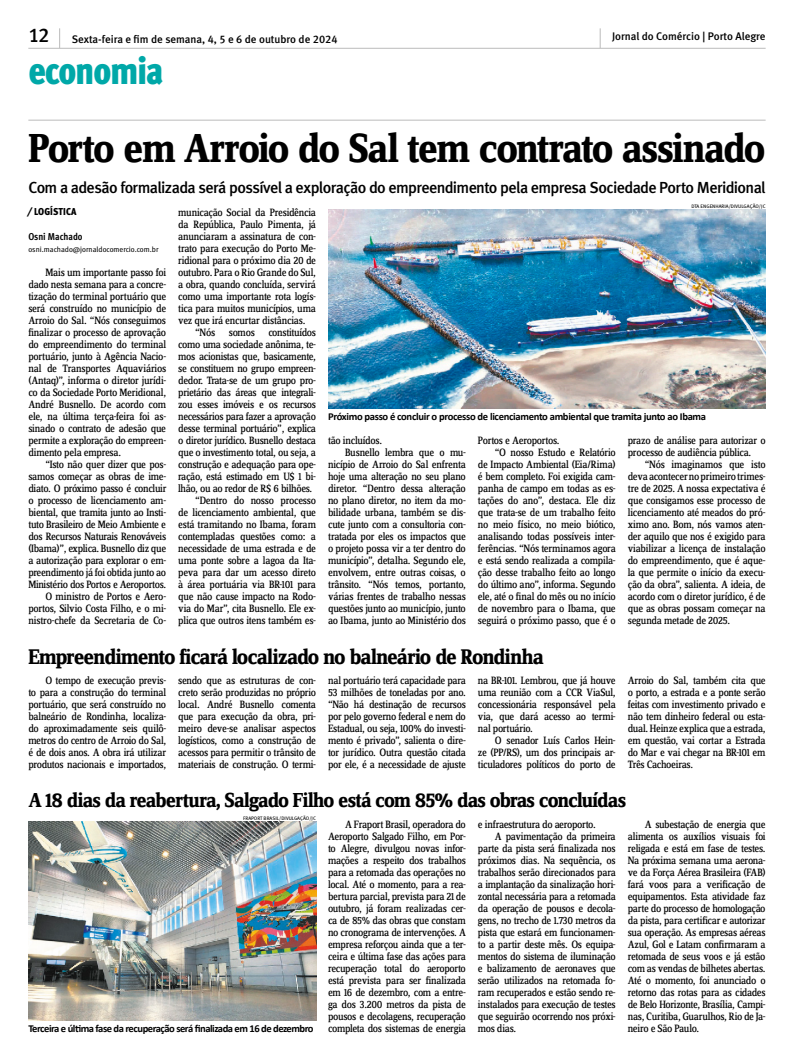
<style>
.page{position:relative;width:794px;height:1063px;background:#fff}
.page>*{position:absolute;margin:0;border:0;box-sizing:border-box;transform-origin:0 0}
.Abre{font:700 42px "Zine Serif Dis";letter-spacing:-.035em;color:#000}
.t1{font:38px "Meta Cond Black LF";letter-spacing:-.035em;color:#00a8a8}
.Matéria_3_2_1{font:700 22px "Zine Serif Dis";letter-spacing:-.045em;color:#000}
.Matéria_3_2_1-2{font:700 21px "Zine Serif Dis";letter-spacing:-.04em;color:#000}
.t2{font:19.9px "Meta Medium LF";color:#000}
.Linha_de_apoio{font:16px "Meta Medium LF";letter-spacing:-.04em;color:#000}
.TEXTO{font:11px/12px "Zine Serif Dis";letter-spacing:-.03em;color:#000;text-align:justify}
.Cabeçalho{font:11px "Meta Medium LF";color:#000}
.Legenda{font:700 10.6px "Calibri";letter-spacing:-.04em;color:#000}
.Assinatura{font:10px "Meta Cond Bold LF";color:#000}
.t3{font:10px "Meta Cond Black LF";letter-spacing:.01em;color:#000}
.E-mail{font:7.7px "Meta Cond Book LF";color:#000;scale:1.11 1}
.Crédito{font:5px "Meta Book Caps";color:#000}
</style>
<div class="page">
<hr style="left:28px;top:48px;width:737px;height:1px;background:#bbb">
<hr style="left:28px;top:120px;width:737px;height:1px;background:#bbb">
<svg style="left:59px;top:28px;width:1px;height:20px"></svg>
<svg style="left:600px;top:28px;width:1px;height:20px"></svg>
<img style="left:328px;top:209px;width:437px;height:199px">
<img style="left:28px;top:821px;width:288px;height:199px">
<p class="t2" style="left:28px;top:24px;width:23px">12</p>
<p class="Cabeçalho" style="left:612px;top:30px;width:155px">Jornal do Comércio | Porto Alegre</p>
<h2 class="t1" style="left:28px;top:48px;width:137px">economia</h2>
<p class="Cabeçalho" style="left:72px;top:32px;width:267px">Sexta-feira e fim de semana, 4, 5 e 6 de outubro de 2024</p>
<p class="Abre" style="left:28px;top:126px;width:739px">Porto em Arroio do Sal tem contrato assinado</p>
<p class="Linha_de_apoio" style="left:28px;top:178px;width:738px">Com a adesão formalizada será possível a exploração do empreendimento pela empresa Sociedade Porto Meridional</p>
<p class="t3" style="left:28px;top:206px;width:50px">⁄ LOGÍSTICA</p>
<p class="Assinatura" style="left:28px;top:231px;width:56px">Osni Machado</p>
<p class="E-mail" style="left:28px;top:245px;width:119px">osni.machado@jornaldocomercio.com.br</p>
<p class="TEXTO" style="left:28px;top:267px;width:139px;text-indent:17px">Mais um importante passo foi dado nesta semana para a concre&shy;tização do terminal portuário que será construído no município de Arroio do Sal. “Nós conseguimos finalizar o processo de aprovação do empreendimento do terminal portuário, junto à Agência Nacio&shy;nal de Transportes Aquaviários (Antaq)”, informa o diretor jurídi&shy;co da Sociedade Porto Meridional, André Busnello. De acordo com ele, na última terça-feira foi as&shy;sinado o contrato de adesão que permite a exploração do empreen&shy;dimento pela empresa.</p>
<p class="TEXTO" style="left:28px;top:459px;width:140px;text-indent:17px">“Isto não quer dizer que pos&shy;samos começar as obras de ime&shy;diato. O próximo passo é concluir o processo de licenciamento am&shy;biental, que tramita junto ao Insti&shy;tuto Brasileiro de Meio Ambiente e dos Recursos Naturais Renováveis (Ibama)”, explica. Busnello diz que a autorização para explorar o em&shy;preendimento já foi obtida junto ao Ministério dos Portos e Aeroportos.</p>
<p class="TEXTO" style="left:28px;top:591px;width:139px;text-indent:17px">O ministro de Portos e Aero&shy;portos, Silvio Costa Filho, e o mi&shy;nistro-chefe da Secretaria de Co-</p>
<p class="TEXTO" style="left:178px;top:207px;width:139px">municação Social da Presidência da República, Paulo Pimenta, já anunciaram a assinatura de con&shy;trato para execução do Porto Me&shy;ridional para o próximo dia 20 de outubro. Para o Rio Grande do Sul, a obra, quando concluída, servirá como uma importante rota logís&shy;tica para muitos municípios, uma vez que irá encurtar distâncias.</p>
<p class="TEXTO" style="left:178px;top:327px;width:139px;text-indent:17px">“Nós somos constituídos como uma sociedade anônima, te&shy;mos acionistas que, basicamente, se constituem no grupo empreen&shy;dedor. Trata-se de um grupo pro&shy;prietário das áreas que integrali&shy;zou esses imóveis e os recursos necessários para fazer a aprovação desse terminal portuário”, explica o diretor jurídico. Busnello destaca que o investimento total, ou seja, a construção e adequação para ope&shy;ração, está estimado em U$ 1 bi&shy;lhão, ou ao redor de R$ 6 bilhões.</p>
<p class="TEXTO" style="left:178px;top:495px;width:139px;text-indent:17px">“Dentro do nosso processo de licenciamento ambiental, que está tramitando no Ibama, foram contempladas questões como: a necessidade de uma estrada e de uma ponte sobre a lagoa da Ita&shy;peva para dar um acesso direto à área portuária via BR-101 para que não cause impacto na Rodo&shy;via do Mar”, cita Busnello. Ele ex&shy;plica que outros itens também es-</p>
<p class="Crédito" style="left:691px;top:204px;width:76px">DTA ENGENHARIA/DIVULGAÇÃO/JC</p>
<p class="Legenda" style="left:328px;top:409px;width:379px">Próximo passo é concluir o processo de licenciamento ambiental que tramita junto ao Ibama</p>
<p class="TEXTO" style="left:328px;top:435px;width:55px">tão incluídos.</p>
<p class="TEXTO" style="left:328px;top:447px;width:139px;text-indent:17px">Busnello lembra que o mu&shy;nicípio de Arroio do Sal enfrenta hoje uma alteração no seu plano diretor. “Dentro dessa alteração no plano diretor, no item da mo&shy;bilidade urbana, também se dis&shy;cute junto com a consultoria con&shy;tratada por eles os impactos que o projeto possa vir a ter dentro do município”, detalha. Segundo ele, envolvem, entre outras coisas, o trânsito. “Nós temos, portanto, várias frentes de trabalho nessas questões junto ao município, junto ao Ibama, junto ao Ministério dos</p>
<p class="TEXTO" style="left:478px;top:435px;width:83px">Portos e Aeroportos.</p>
<p class="TEXTO" style="left:478px;top:447px;width:139px;text-indent:17px">“O nosso Estudo e Relatório de Impacto Ambiental (Eia/Rima) é bem completo. Foi exigida cam&shy;panha de campo em todas as es&shy;tações do ano”, destaca. Ele diz que trata-se de um trabalho feito no meio físico, no meio biótico, analisando todas possíveis inter&shy;ferências. “Nós terminamos agora e está sendo realizada a compila&shy;ção desse trabalho feito ao longo do último ano”, informa. Segundo ele, até o final do mês ou no início de novembro para o Ibama, que seguirá o próximo passo, que é o</p>
<p class="TEXTO" style="left:628px;top:435px;width:139px">prazo de análise para autorizar o processo de audiência pública.</p>
<p class="TEXTO" style="left:628px;top:459px;width:139px;text-indent:17px">“Nós imaginamos que isto deva acontecer no primeiro trimes&shy;tre de 2025. A nossa expectativa é que consigamos esse processo de licenciamento até meados do pró&shy;ximo ano. Bom, nós vamos aten&shy;der aquilo que nos é exigido para viabilizar a licença de instalação do empreendimento, que é aque&shy;la que permite o início da execu&shy;ção da obra”, salienta. A ideia, de acordo com o diretor jurídico, é de que as obras possam começar na segunda metade de 2025.</p>
<p class="Matéria_3_2_1" style="left:28px;top:645px;width:517px">Empreendimento ficará localizado no balneário de Rondinha</p>
<p class="TEXTO" style="left:28px;top:675px;width:139px;text-indent:17px">O tempo de execução previs&shy;to para a construção do terminal portuário, que será construído no balneário de Rondinha, localiza&shy;do aproximadamente seis quilô&shy;metros do centro de Arroio do Sal, é de dois anos. A obra irá utilizar produtos nacionais e importados,</p>
<p class="TEXTO" style="left:178px;top:675px;width:139px">sendo que as estruturas de con&shy;creto serão produzidas no próprio local. André Busnello comenta que para execução da obra, pri&shy;meiro deve-se analisar aspectos logísticos, como a construção de acessos para permitir o trânsito de materiais de construção. O termi-</p>
<p class="TEXTO" style="left:328px;top:675px;width:139px">nal portuário terá capacidade para 53 milhões de toneladas por ano. “Não há destinação de recursos por pelo governo federal e nem do Estadual, ou seja, 100% do investi&shy;mento é privado”, salienta o dire&shy;tor jurídico. Outra questão citada por ele, é a necessidade de ajuste</p>
<p class="TEXTO" style="left:478px;top:675px;width:139px">na BR-101. Lembrou, que já houve uma reunião com a CCR ViaSul, concessionária responsável pela via, que dará acesso ao termi&shy;nal portuário.</p>
<p class="TEXTO" style="left:478px;top:735px;width:139px;text-indent:17px">O senador Luís Carlos Hein&shy;ze (PP/RS), um dos principais ar&shy;ticuladores políticos do porto de</p>
<p class="TEXTO" style="left:628px;top:675px;width:139px">Arroio do Sal, também cita que o porto, a estrada e a ponte serão feitas com investimento privado e não tem dinheiro federal ou esta&shy;dual. Heinze explica que a estrada, em questão, vai cortar a Estrada do Mar e vai chegar na BR-101 em Três Cachoeiras.</p>
<p class="Matéria_3_2_1-2" style="left:28px;top:789px;width:599px">A 18 dias da reabertura, Salgado Filho está com 85% das obras concluídas</p>
<p class="TEXTO" style="left:328px;top:819px;width:139px;text-indent:17px">A Fraport Brasil, operadora do Aeroporto Salgado Filho, em Por&shy;to Alegre, divulgou novas infor&shy;mações a respeito dos trabalhos para a retomada das operações no local. Até o momento, para a rea&shy;bertura parcial, prevista para 21 de outubro, já foram realizadas cer&shy;ca de 85% das obras que constam no cronograma de intervenções. A empresa reforçou ainda que a ter&shy;ceira e última fase das ações para recuperação total do aeroporto está prevista para ser finalizada em 16 de dezembro, com a entre&shy;ga dos 3.200 metros da pista de pousos e decolagens, recuperação completa dos sistemas de energia</p>
<p class="TEXTO" style="left:478px;top:819px;width:119px">e infraestrutura do aeroporto.</p>
<p class="Crédito" style="left:243px;top:816px;width:74px">FRAPORT BRASIL/DIVULGAÇÃO/JC</p>
<p class="TEXTO" style="left:628px;top:819px;width:139px;text-indent:17px">A subestação de energia que alimenta os auxílios visuais foi religada e está em fase de testes.<br>Na próxima semana uma aerona&shy;ve da Força Aérea Brasileira (FAB) fará voos para a verificação de equipamentos. Esta atividade faz parte do processo de homologação da pista, para certificar e autorizar sua operação. As empresas aéreas Azul, Gol e Latam confirmaram a retomada de seus voos e já estão com as vendas de bilhetes abertas.<br>Até o momento, foi anunciado o retorno das rotas para as cidades de Belo Horizonte, Brasília, Campi&shy;nas, Curitiba, Guarulhos, Rio de Ja-</p>
<p class="TEXTO" style="left:478px;top:831px;width:139px;text-indent:17px">A pavimentação da primeira parte da pista será finalizada nos próximos dias. Na sequência, os trabalhos serão direcionados para a implantação da sinalização hori&shy;zontal necessária para a retomada da operação de pousos e decola&shy;gens, no trecho de 1.730 metros da pista que estará em funcionamen&shy;to a partir deste mês. Os equipa&shy;mentos do sistema de iluminação e balizamento de aeronaves que serão utilizados na retomada fo&shy;ram recuperados e estão sendo re&shy;instalados para execução de testes que seguirão ocorrendo nos próxi&shy;mos dias.</p>
<p class="Legenda" style="left:28px;top:1021px;width:287px">Terceira e última fase da recuperação será finalizada em 16 de dezembro</p>
<p class="TEXTO" style="left:628px;top:1023px;width:73px">neiro e São Paulo.</p>
</div>
